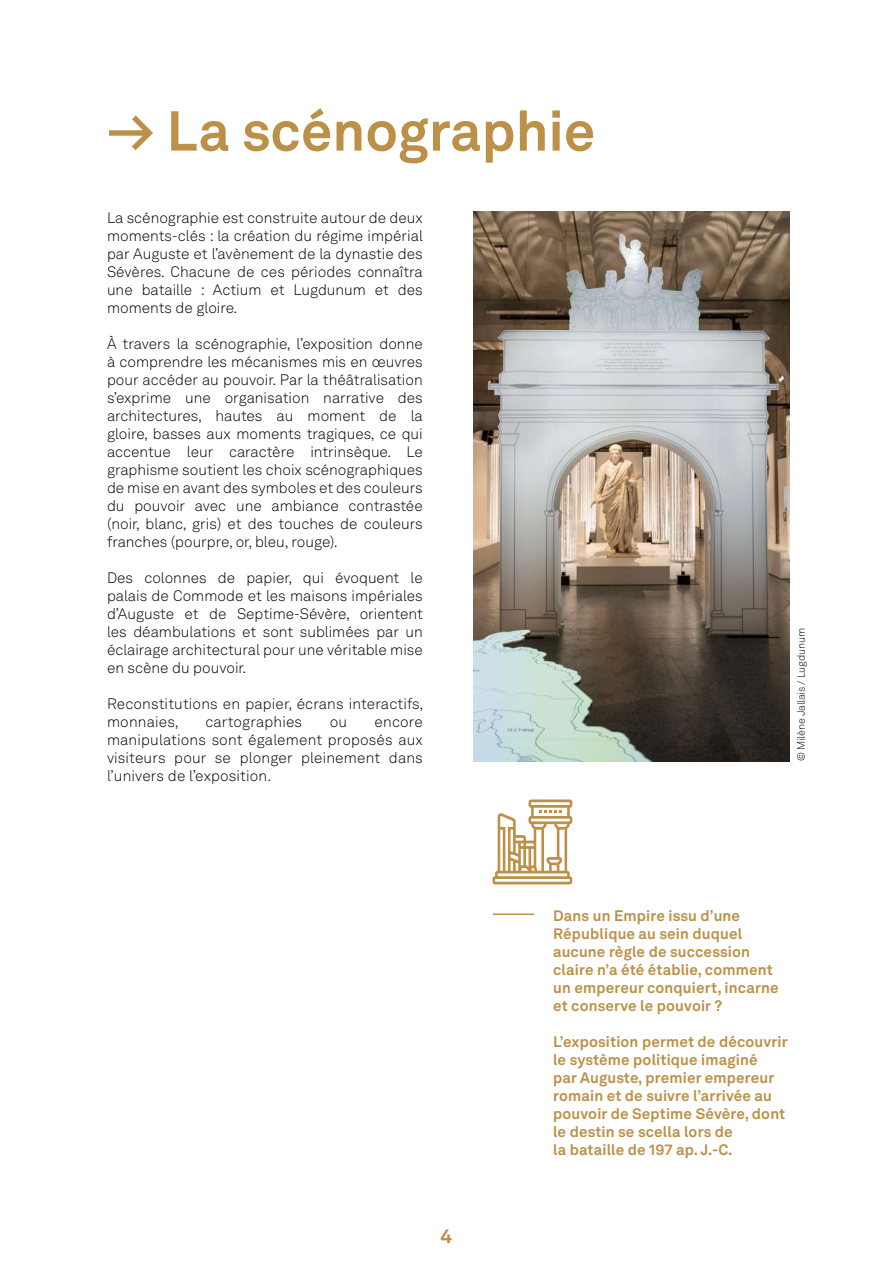
<style>
.page{position:relative;width:893px;height:1263px;background:#fff}
.page>*{position:absolute;margin:0;border:0;box-sizing:border-box;transform-origin:0 0}
.t1{font:700 55.5px "Akkurat LL";color:#bc9047}
.t2{font:700 19.5px "Akkurat LL";color:#bc9047}
.t3{font:300 15px/18px "Akkurat LL";color:#000;text-align:justify}
.t4{font:700 15px/18px "Akkurat LL";letter-spacing:.01em;color:#bc9047}
.t5{font:300 10.5px "Akkurat LL";letter-spacing:-.01em;color:#000}
</style>
<div class="page">
<img style="left:474px;top:211px;width:316px;height:550px">
<hr style="left:493px;top:913px;width:41px;height:2px;background:#bc9047">
<svg style="left:492px;top:799px;width:80px;height:85px"></svg>
<h1 class="t1" style="left:107px;top:88px;width:490px">→ La scénographie</h1>
<p class="t3" style="left:107px;top:208px;width:317px">La scénographie est construite autour de deux moments-clés : la création du régime impérial par Auguste et l’avènement de la dynastie des Sévères. Chacune de ces périodes connaîtra une bataille : Actium et Lugdunum et des moments de gloire.</p>
<p class="t3" style="left:107px;top:334px;width:317px">À travers la scénographie, l’exposition donne à comprendre les mécanismes mis en œuvres pour accéder au pouvoir. Par la théâtralisation s’exprime une organisation narrative des architectures, hautes au moment de la gloire, basses aux moments tragiques, ce qui accentue leur caractère intrinsèque. Le graphisme soutient les choix scénographiques de mise en avant des symboles et des couleurs du pouvoir avec une ambiance contrastée (noir, blanc, gris) et des touches de couleurs franches (pourpre, or, bleu, rouge).</p>
<p class="t3" style="left:107px;top:568px;width:317px">Des colonnes de papier, qui évoquent le palais de Commode et les maisons impériales d’Auguste et de Septime-Sévère, orientent les déambulations et sont sublimées par un éclairage architectural pour une véritable mise en scène du pouvoir.</p>
<p class="t3" style="left:107px;top:694px;width:318px">Reconstitutions en papier, écrans interactifs, monnaies,</p>
<p class="t3" style="left:205px;top:712px;width:98px">cartographies</p>
<p class="t3" style="left:330px;top:712px;width:19px">ou</p>
<p class="t3" style="left:107px;top:712px;width:317px;text-indent:268px">encore manipulations sont également proposés aux visiteurs pour se plonger pleinement dans l’univers de l’exposition.</p>
<p class="t5" style="left:794px;top:761px;width:135px;rotate:-90deg">© Milène Jallais / Lugdunum</p>
<h2 class="t2" style="left:441px;top:1221px;width:13px">4</h2>
<p class="t4" style="left:553px;top:906px;width:227px">Dans un Empire issu d’une<br>République au sein duquel aucune règle de succession claire n’a été établie, comment un empereur conquiert, incarne et conserve le pouvoir ?</p>
<p class="t4" style="left:553px;top:1032px;width:236px">L’exposition permet de découvrir le système politique imaginé<br>par Auguste, premier empereur romain et de suivre l’arrivée au pouvoir de Septime Sévère, dont le destin se scella lors de<br>la bataille de 197 ap. J.-C.</p>
</div>
